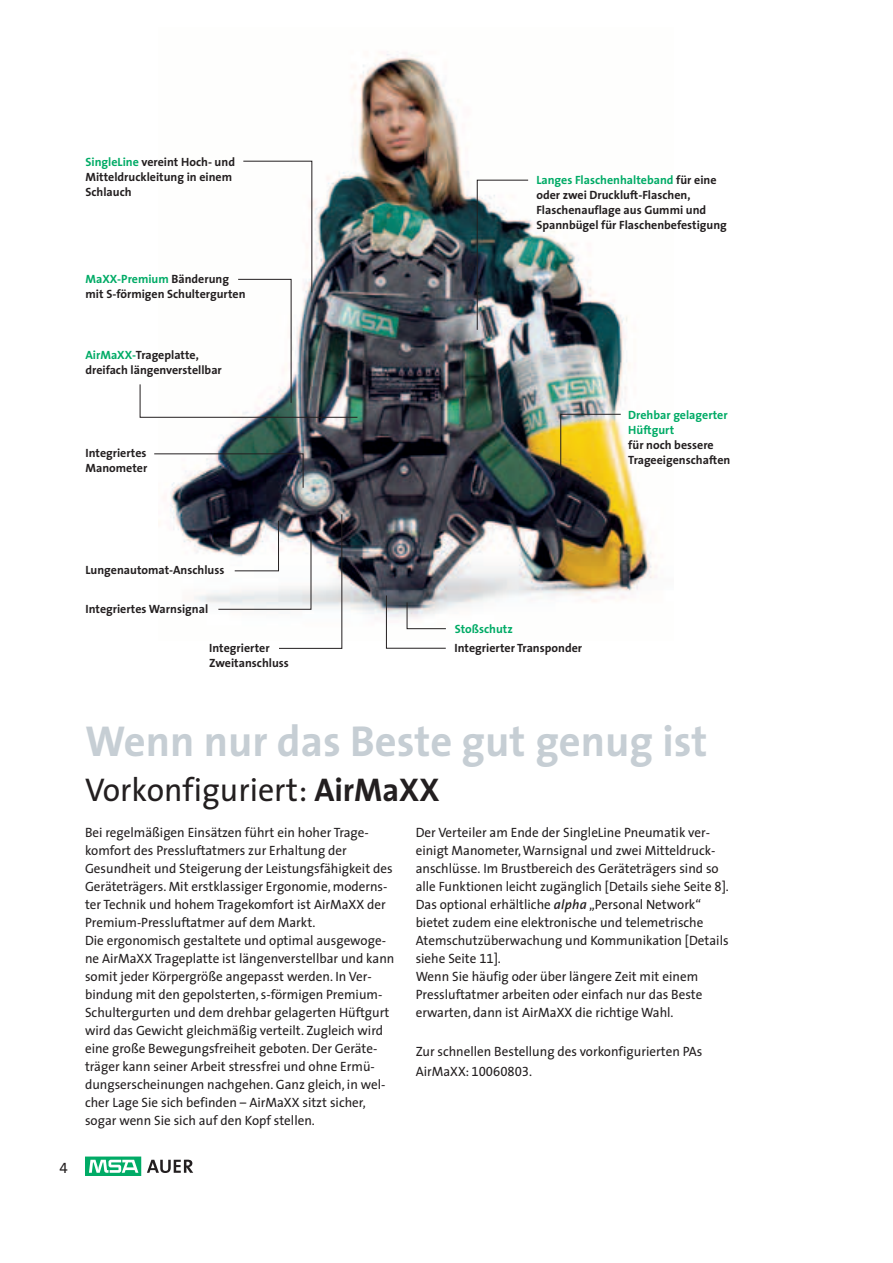
<style>
.page{position:relative;width:893px;height:1263px;background:#fff}
.page>*{position:absolute;margin:0;border:0;box-sizing:border-box;transform-origin:0 0}
.t1{font:700 43.5px "The Sans Spezial";color:#c6ced4}
.t2{font:33px "The Sans Spezial";color:#231f20}
.t3{font:15px "The Sans Spezial";color:#231f20}
.t4{font:13.5px/18px "The Sans Spezial";color:#231f20}
.t5{font:700 12px/15px "The Sans Spezial";color:#231f20}
.t6{font:700 12px/15px "The Sans Spezial";color:#00ab66}
.s1{color:#00ab66}
.s2{font-weight:700}
.s3{font-family:"The Sans";font-weight:600;font-style:italic}
</style>
<div class="page">
<svg style="left:147px;top:1160px;width:46px;height:13px"></svg>
<svg style="left:87px;top:1159px;width:52px;height:14px"></svg>
<div style="left:85px;top:1157px;width:56px;height:18px;border:1px solid #00ab66"></div>
<svg style="left:89px;top:1160px;width:49px;height:13px"></svg>
<img style="left:170px;top:53px;width:487px;height:587px">
<img style="left:476px;top:179px;width:53px;height:152px">
<svg style="left:560px;top:414px;width:61px;height:64px;background:#e1c346"></svg>
<svg style="left:386px;top:595px;width:61px;height:54px"></svg>
<svg style="left:139px;top:160px;width:219px;height:258px"></svg>
<svg style="left:154px;top:453px;width:150px;height:36px"></svg>
<svg style="left:218px;top:514px;width:125px;height:135px"></svg>
<p class="t5" style="left:85px;top:155px;width:151px"><span class="s1">SingleLine</span> vereint Hoch- und<br>Mitteldruckleitung in einem<br>Schlauch</p>
<p class="t5" style="left:85px;top:272px;width:162px"><span class="s1">MaXX-Premium</span> Bänderung mit S-förmigen Schultergurten</p>
<p class="t5" style="left:85px;top:349px;width:138px"><span class="s1">AirMaXX-</span>Trageplatte, dreifach längenverstellbar</p>
<p class="t5" style="left:85px;top:447px;width:63px">Integriertes<br>Manometer</p>
<p class="t5" style="left:536px;top:174px;width:192px"><span class="s1">Langes Flaschenhalteband</span> für eine oder zwei Druckluft-Flaschen, Flaschenauflage aus Gummi und Spannbügel für Flaschenbefestigung</p>
<p class="t6" style="left:628px;top:408px;width:101px">Drehbar gelagerter<br>Hüftgurt</p>
<p class="t5" style="left:628px;top:438px;width:104px">für noch bessere<br>Trageeigenschaften</p>
<p class="t5" style="left:85px;top:563px;width:140px">Lungenautomat-Anschluss</p>
<p class="t5" style="left:85px;top:603px;width:124px">Integriertes Warnsignal</p>
<p class="t5" style="left:209px;top:642px;width:81px">Integrierter<br>Zweitanschluss</p>
<p class="t6" style="left:455px;top:623px;width:60px">Stoßschutz</p>
<p class="t5" style="left:455px;top:642px;width:129px">Integrierter Transponder</p>
<p class="t3" style="left:59px;top:1162px;width:10px">4</p>
<h1 class="t1" style="left:85px;top:724px;width:624px">Wenn nur das Beste gut genug ist</h1>
<h2 class="t2" style="left:85px;top:777px;width:356px">Vorkonfiguriert: <span class="s2">AirMaXX</span></h2>
<p class="t4" style="left:85px;top:825px;width:311px">Bei regelmäßigen Einsätzen führt ein hoher Trage - komfort des Pressluftatmers zur Erhaltung der Gesundheit und Steigerung der Leistungsfähigkeit des Geräteträgers. Mit erstklassiger Ergonomie, moderns&shy;ter Technik und hohem Tragekomfort ist AirMaXX der Premium-Pressluftatmer auf dem Markt.<br>Die ergonomisch gestaltete und optimal ausgewo ge - ne AirMaXX Trageplatte ist längenverstellbar und kann somit jeder Körpergröße angepasst werden. In Ver -<br>bin dung mit den gepolsterten, s-förmigen Premium-Schultergurten und dem drehbar gelager ten Hüftgurt wird das Gewicht gleichmäßig verteilt. Zugleich wird eine große Bewegungsfreiheit geboten. Der Geräte - träger kann seiner Arbeit stressfrei und ohne Ermü - dungs erscheinungen nachgehen. Ganz gleich, in wel&shy;cher Lage Sie sich befinden – AirMaXX sitzt sicher, sogar wenn Sie sich auf den Kopf stellen.</p>
<p class="t4" style="left:416px;top:825px;width:315px">Der Verteiler am Ende der SingleLine Pneumatik ver - einigt Manometer, Warnsignal und zwei Mitteldruck - anschlüsse. Im Brustbereich des Geräteträgers sind so alle Funktionen leicht zugänglich [Details siehe Seite 8].<br>Das optional erhältliche <span class="s3">alpha</span> „Personal Network“ bietet zudem eine elektronische und telemetrische Atemschutzüberwachung und Kommunikation [Details siehe Seite 11].<br>Wenn Sie häufig oder über längere Zeit mit einem Pressluftatmer arbeiten oder einfach nur das Beste erwarten, dann ist AirMaXX die richtige Wahl.</p>
<p class="t4" style="left:416px;top:1043px;width:288px;line-height:19.5px">Zur schnellen Bestellung des vorkonfigurierten PAs<br>AirMaXX: 10060803.</p>
</div>
